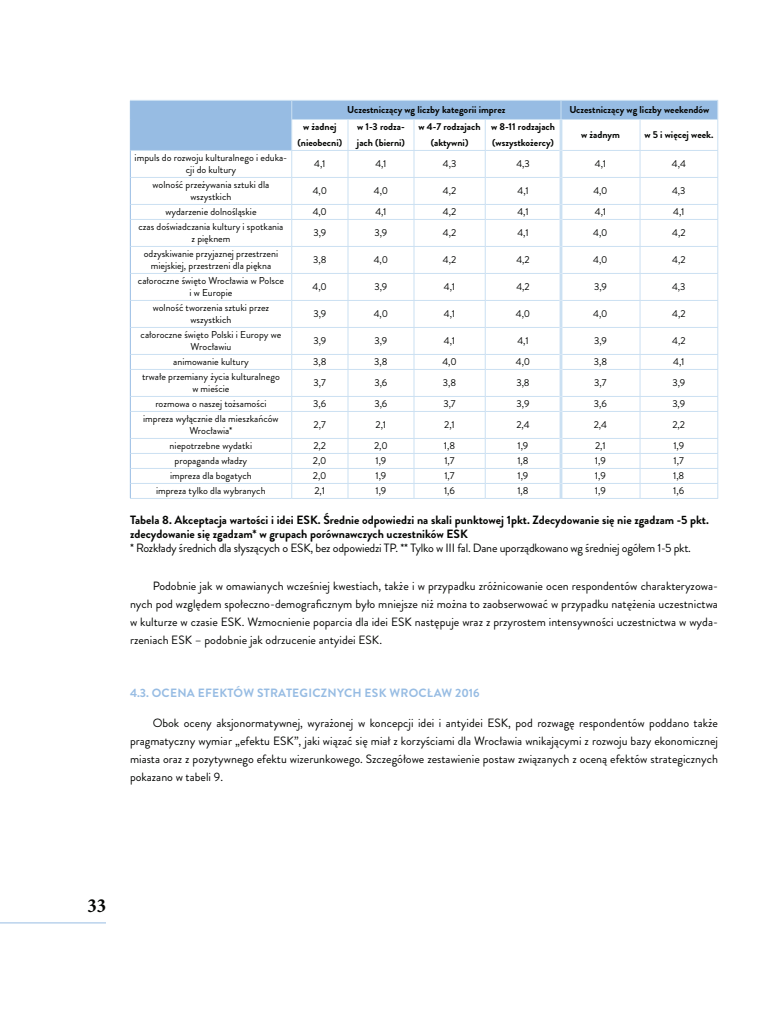
<style>
.page{position:relative;width:768px;height:1024px;background:#fff}
.page>*{position:absolute;margin:0;border:0;box-sizing:border-box;transform-origin:0 0}
.t1{font:700 condensed 20px "Minion Pro";color:#040503}
.t2{font:12px/18px "Brandon Grotesque";letter-spacing:-.005em;color:#040503;text-align:justify}
.t3{font:700 12px/14.4px "Brandon Grotesque";color:#040503}
.t4{font:700 12px "Brandon Grotesque";letter-spacing:.02em;color:#97bce3}
.t5{font:10px/12px "Brandon Grotesque";color:#040503;text-align:center}
.t6{font:700 10px/16px "Brandon Grotesque";color:#040503;text-align:center}
</style>
<div class="page">
<hr style="left:0;top:923px;width:106px;height:1px;background:#97bce3">
<hr style="left:130px;top:498px;width:162px;height:1px;background:#cbe0f2">
<hr style="left:292px;top:498px;width:56px;height:1px;background:#cbe0f2">
<hr style="left:348px;top:498px;width:66px;height:1px;background:#cbe0f2">
<hr style="left:414px;top:498px;width:71px;height:1px;background:#cbe0f2">
<hr style="left:485px;top:498px;width:76px;height:1px;background:#cbe0f2">
<hr style="left:561px;top:498px;width:79px;height:1px;background:#cbe0f2">
<hr style="left:640px;top:498px;width:78px;height:1px;background:#cbe0f2">
<svg style="left:130px;top:100px;width:588px;height:398px"></svg>
<p class="t6" style="left:347px;top:102px;width:160px">Uczestniczący wg liczby kategorii imprez</p>
<p class="t6" style="left:569px;top:102px;width:142px">Uczestniczący wg liczby weekendów</p>
<p class="t6" style="left:297px;top:119px;width:46px">w żadnej (nieobecni)</p>
<p class="t6" style="left:357px;top:119px;width:50px;text-align:left">w 1-3 rodza&shy;jach (bierni)</p>
<p class="t6" style="left:419px;top:119px;width:64px">w 4-7 rodzajach (aktywni)</p>
<p class="t6" style="left:491px;top:119px;width:66px;text-align:left">w 8-11 rodzajach (wszystkożercy)</p>
<p class="t6" style="left:581px;top:127px;width:40px">w żadnym</p>
<p class="t6" style="left:644px;top:127px;width:71px">w 5 i więcej week.</p>
<p class="t5" style="left:135px;top:152px;width:154px">impuls do rozwoju kulturalnego i eduka&shy;cji do kultury</p>
<p class="t5" style="left:314px;top:158px;width:13px">4,1</p>
<p class="t5" style="left:375px;top:158px;width:13px">4,1</p>
<p class="t5" style="left:443px;top:158px;width:15px">4,3</p>
<p class="t5" style="left:516px;top:158px;width:15px">4,3</p>
<p class="t5" style="left:595px;top:158px;width:13px">4,1</p>
<p class="t5" style="left:672px;top:158px;width:15px">4,4</p>
<p class="t5" style="left:153px;top:179px;width:118px">wolność przeżywania sztuki dla wszystkich</p>
<p class="t5" style="left:313px;top:185px;width:16px">4,0</p>
<p class="t5" style="left:374px;top:185px;width:16px">4,0</p>
<p class="t5" style="left:443px;top:185px;width:15px">4,2</p>
<p class="t5" style="left:517px;top:185px;width:13px">4,1</p>
<p class="t5" style="left:593px;top:185px;width:16px">4,0</p>
<p class="t5" style="left:672px;top:185px;width:15px">4,3</p>
<p class="t5" style="left:165px;top:206px;width:93px">wydarzenie dolnośląskie</p>
<p class="t5" style="left:313px;top:206px;width:16px">4,0</p>
<p class="t5" style="left:375px;top:206px;width:13px">4,1</p>
<p class="t5" style="left:443px;top:206px;width:15px">4,2</p>
<p class="t5" style="left:517px;top:206px;width:13px">4,1</p>
<p class="t5" style="left:595px;top:206px;width:13px">4,1</p>
<p class="t5" style="left:673px;top:206px;width:13px">4,1</p>
<p class="t5" style="left:139px;top:221px;width:146px">czas doświadczania kultury i spotkania z pięknem</p>
<p class="t5" style="left:313px;top:227px;width:14px">3,9</p>
<p class="t5" style="left:374px;top:227px;width:14px">3,9</p>
<p class="t5" style="left:443px;top:227px;width:15px">4,2</p>
<p class="t5" style="left:517px;top:227px;width:13px">4,1</p>
<p class="t5" style="left:593px;top:227px;width:16px">4,0</p>
<p class="t5" style="left:672px;top:227px;width:15px">4,2</p>
<p class="t5" style="left:144px;top:248px;width:136px">odzyskiwanie przyjaznej przestrzeni miejskiej, przestrzeni dla piękna</p>
<p class="t5" style="left:313px;top:254px;width:15px">3,8</p>
<p class="t5" style="left:374px;top:254px;width:16px">4,0</p>
<p class="t5" style="left:443px;top:254px;width:15px">4,2</p>
<p class="t5" style="left:516px;top:254px;width:15px">4,2</p>
<p class="t5" style="left:593px;top:254px;width:16px">4,0</p>
<p class="t5" style="left:672px;top:254px;width:15px">4,2</p>
<p class="t5" style="left:138px;top:275px;width:148px">całoroczne święto Wrocławia w Polsce i w Europie</p>
<p class="t5" style="left:313px;top:281px;width:16px">4,0</p>
<p class="t5" style="left:374px;top:281px;width:14px">3,9</p>
<p class="t5" style="left:444px;top:281px;width:13px">4,1</p>
<p class="t5" style="left:516px;top:281px;width:15px">4,2</p>
<p class="t5" style="left:594px;top:281px;width:14px">3,9</p>
<p class="t5" style="left:672px;top:281px;width:15px">4,3</p>
<p class="t5" style="left:153px;top:302px;width:118px">wolność tworzenia sztuki przez wszystkich</p>
<p class="t5" style="left:313px;top:308px;width:14px">3,9</p>
<p class="t5" style="left:374px;top:308px;width:16px">4,0</p>
<p class="t5" style="left:444px;top:308px;width:13px">4,1</p>
<p class="t5" style="left:516px;top:308px;width:16px">4,0</p>
<p class="t5" style="left:593px;top:308px;width:16px">4,0</p>
<p class="t5" style="left:672px;top:308px;width:15px">4,2</p>
<p class="t5" style="left:141px;top:329px;width:142px">całoroczne święto Polski i Europy we<br>Wrocławiu</p>
<p class="t5" style="left:313px;top:335px;width:14px">3,9</p>
<p class="t5" style="left:374px;top:335px;width:14px">3,9</p>
<p class="t5" style="left:444px;top:335px;width:13px">4,1</p>
<p class="t5" style="left:517px;top:335px;width:13px">4,1</p>
<p class="t5" style="left:594px;top:335px;width:14px">3,9</p>
<p class="t5" style="left:672px;top:335px;width:15px">4,2</p>
<p class="t5" style="left:173px;top:356px;width:77px">animowanie kultury</p>
<p class="t5" style="left:313px;top:356px;width:15px">3,8</p>
<p class="t5" style="left:374px;top:356px;width:15px">3,8</p>
<p class="t5" style="left:442px;top:356px;width:16px">4,0</p>
<p class="t5" style="left:516px;top:356px;width:16px">4,0</p>
<p class="t5" style="left:594px;top:356px;width:15px">3,8</p>
<p class="t5" style="left:673px;top:356px;width:13px">4,1</p>
<p class="t5" style="left:142px;top:371px;width:139px">trwałe przemiany życia kulturalnego w mieście</p>
<p class="t5" style="left:314px;top:377px;width:14px">3,7</p>
<p class="t5" style="left:374px;top:377px;width:14px">3,6</p>
<p class="t5" style="left:443px;top:377px;width:15px">3,8</p>
<p class="t5" style="left:516px;top:377px;width:15px">3,8</p>
<p class="t5" style="left:594px;top:377px;width:14px">3,7</p>
<p class="t5" style="left:672px;top:377px;width:14px">3,9</p>
<p class="t5" style="left:155px;top:398px;width:113px">rozmowa o naszej tożsamości</p>
<p class="t5" style="left:313px;top:398px;width:14px">3,6</p>
<p class="t5" style="left:374px;top:398px;width:14px">3,6</p>
<p class="t5" style="left:443px;top:398px;width:14px">3,7</p>
<p class="t5" style="left:517px;top:398px;width:14px">3,9</p>
<p class="t5" style="left:594px;top:398px;width:14px">3,6</p>
<p class="t5" style="left:672px;top:398px;width:14px">3,9</p>
<p class="t5" style="left:143px;top:413px;width:137px">impreza wyłącznie dla mieszkańców<br>Wrocławia*</p>
<p class="t5" style="left:314px;top:419px;width:14px">2,7</p>
<p class="t5" style="left:376px;top:419px;width:12px">2,1</p>
<p class="t5" style="left:444px;top:419px;width:12px">2,1</p>
<p class="t5" style="left:516px;top:419px;width:15px">2,4</p>
<p class="t5" style="left:594px;top:419px;width:15px">2,4</p>
<p class="t5" style="left:672px;top:419px;width:14px">2,2</p>
<p class="t5" style="left:170px;top:440px;width:84px">niepotrzebne wydatki</p>
<p class="t5" style="left:313px;top:440px;width:14px">2,2</p>
<p class="t5" style="left:374px;top:440px;width:15px">2,0</p>
<p class="t5" style="left:444px;top:440px;width:13px">1,8</p>
<p class="t5" style="left:518px;top:440px;width:12px">1,9</p>
<p class="t5" style="left:595px;top:440px;width:12px">2,1</p>
<p class="t5" style="left:673px;top:440px;width:12px">1,9</p>
<p class="t5" style="left:175px;top:455px;width:74px">propaganda władzy</p>
<p class="t5" style="left:313px;top:455px;width:15px">2,0</p>
<p class="t5" style="left:375px;top:455px;width:12px">1,9</p>
<p class="t5" style="left:444px;top:455px;width:12px">1,7</p>
<p class="t5" style="left:517px;top:455px;width:13px">1,8</p>
<p class="t5" style="left:595px;top:455px;width:12px">1,9</p>
<p class="t5" style="left:674px;top:455px;width:12px">1,7</p>
<p class="t5" style="left:170px;top:470px;width:83px">impreza dla bogatych</p>
<p class="t5" style="left:313px;top:470px;width:15px">2,0</p>
<p class="t5" style="left:375px;top:470px;width:12px">1,9</p>
<p class="t5" style="left:444px;top:470px;width:12px">1,7</p>
<p class="t5" style="left:518px;top:470px;width:12px">1,9</p>
<p class="t5" style="left:595px;top:470px;width:12px">1,9</p>
<p class="t5" style="left:673px;top:470px;width:13px">1,8</p>
<p class="t5" style="left:156px;top:485px;width:111px">impreza tylko dla wybranych</p>
<p class="t5" style="left:314px;top:485px;width:12px">2,1</p>
<p class="t5" style="left:375px;top:485px;width:12px">1,9</p>
<p class="t5" style="left:444px;top:485px;width:12px">1,6</p>
<p class="t5" style="left:517px;top:485px;width:13px">1,8</p>
<p class="t5" style="left:595px;top:485px;width:12px">1,9</p>
<p class="t5" style="left:673px;top:485px;width:12px">1,6</p>
<p class="t3" style="left:130px;top:512px;width:580px">Tabela 8. Akceptacja wartości i idei ESK. Średnie odpowiedzi na skali punktowej 1pkt. Zdecydowanie się nie zgadzam -5 pkt. zdecydowanie się zgadzam* w grupach porównawczych uczestników ESK</p>
<p class="t2" style="left:130px;top:539px;width:563px">* Rozkłady średnich dla słyszących o ESK, bez odpowiedzi TP. ** Tylko w III fal. Dane uporządkowano wg średniej ogółem 1-5 pkt.</p>
<p class="t2" style="left:130px;top:577px;width:590px;text-indent:23px">Podobnie jak w omawianych wcześniej kwestiach, także i w przypadku zróżnicowanie ocen respondentów charakteryzowa&shy;nych pod względem społeczno-demograficznym było mniejsze niż można to zaobserwować w przypadku natężenia uczestnictwa w kulturze w czasie ESK. Wzmocnienie poparcia dla idei ESK następuje wraz z przyrostem intensywności uczestnictwa w wyda&shy;rzeniach ESK – podobnie jak odrzucenie antyidei ESK.</p>
<p class="t4" style="left:130px;top:684px;width:76px">4.3. Ocena efek</p>
<p class="t4" style="left:227px;top:684px;width:254px">tów strategicz nych ESK Wrocław 2016</p>
<p class="t2" style="left:130px;top:714px;width:590px;text-indent:23px">Obok oceny aksjonormatywnej, wyrażonej w koncepcji idei i antyidei ESK, pod rozwagę respondentów poddano także pragmatyczny wymiar „efektu ESK”, jaki wiązać się miał z korzyściami dla Wrocławia wnikającymi z rozwoju bazy ekonomicznej miasta oraz z pozytywnego efektu wizerunkowego. Szczegółowe zestawienie postaw związanych z oceną efektów strategicznych pokazano w tabeli 9.</p>
<h1 class="t1" style="left:87px;top:892px;width:20px">33</h1>
</div>
